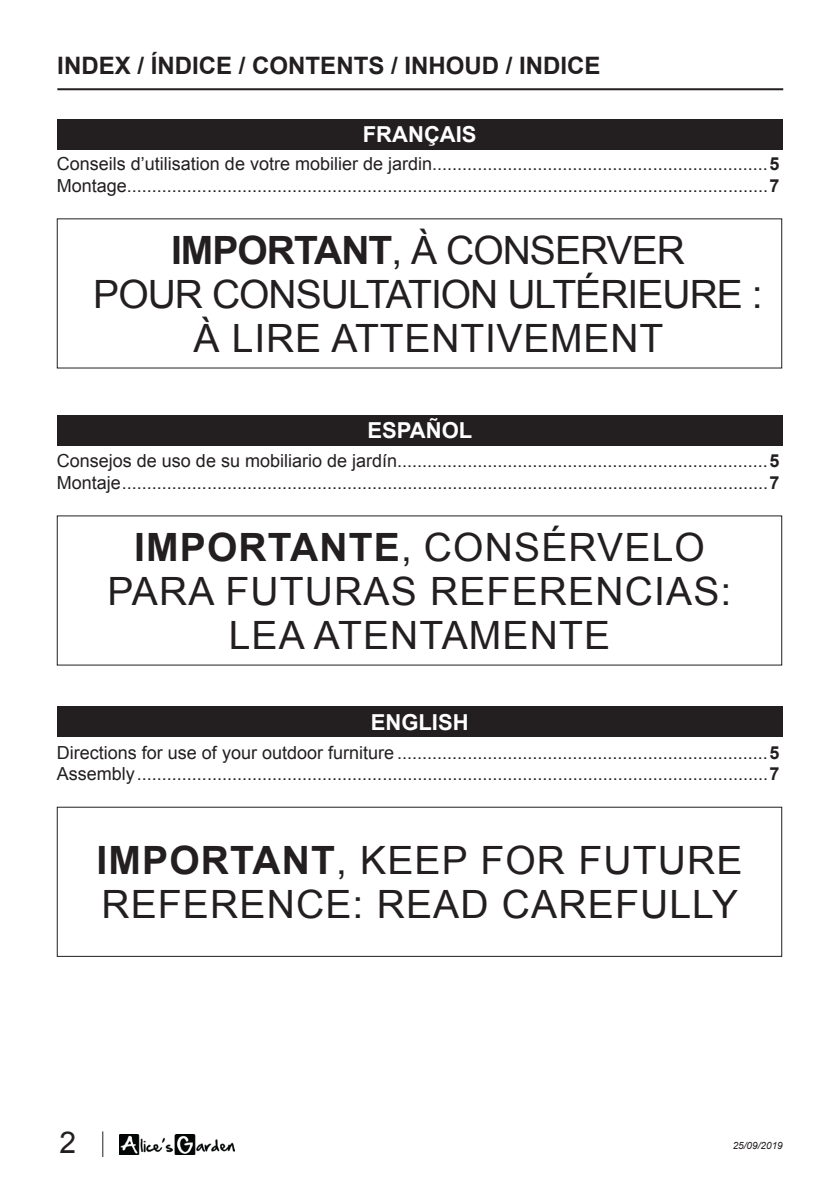
<style>
.page{position:relative;width:840px;height:1191px;background:#fff}
.page>*{position:absolute;margin:0;border:0;box-sizing:border-box;transform-origin:0 0}
.t1{font:39px/44px "Arial";letter-spacing:.03em;color:#231f20;text-align:center}
.t2{font:39px/44px "Arial";letter-spacing:-.025em;color:#231f20;text-align:center}
.t3{font:30px "Arial";color:#231f20}
.TITRE{font:700 24px "Arial";color:#231f20}
.t4{font:700 22px "Arial";color:#fff}
.TITRE-TDM-9PT{font:18px "Arial";color:#231f20}
.t5{font:italic 10px "Arial";color:#231f20}
.s1{font-weight:700}
</style>
<div class="page">
<svg style="left:102px;top:1131px;width:1px;height:26px"></svg>
<img style="left:119px;top:1134px;width:115px;height:20px">
<hr style="left:57px;top:88px;width:725px;height:2px;background:#231f20">
<div style="left:57px;top:119px;width:725px;height:31px;background:#231f20"></div>
<div style="left:57px;top:415px;width:725px;height:31px;background:#231f20"></div>
<div style="left:57px;top:706px;width:725px;height:31px;background:#231f20"></div>
<div style="left:57px;top:806px;width:724px;height:151px;border:1px solid #231f20"></div>
<p class="TITRE" style="left:57px;top:50px;width:544px">INDEX / ÍNDICE / CONTENTS / INHOUD / INDICE</p>
<p class="t4" style="left:362px;top:120px;width:115px">FRANÇAIS</p>
<p class="TITRE-TDM-9PT" style="left:57px;top:152px;width:723px">Conseils d’utilisation de votre mobilier de jardin...................................................................<span class="s1">5</span></p>
<p class="TITRE-TDM-9PT" style="left:57px;top:174px;width:723px">Montage................................................................................................................................<span class="s1">7</span></p>
<p class="t2" style="left:93px;top:228px;width:670px"><span class="s1">IMPORTANT</span>, À CONSERVER<br>POUR CONSULTATION ULTÉRIEURE :<br>À LIRE ATTENTIVEMENT</p>
<p class="t4" style="left:367px;top:416px;width:106px">ESPAÑOL</p>
<p class="TITRE-TDM-9PT" style="left:57px;top:449px;width:723px">Consejos de uso de su mobiliario de jardín..........................................................................<span class="s1">5</span></p>
<p class="TITRE-TDM-9PT" style="left:57px;top:471px;width:723px">Montaje.................................................................................................................................<span class="s1">7</span></p>
<p class="t1" style="left:107px;top:525px;width:625px"><span class="s1">IMPORTANTE</span>, CONSÉRVELO<br>PARA FUTURAS REFERENCIAS:</p>
<p class="t1" style="left:228px;top:613px;width:383px">LEA ATENTAMENTE</p>
<p class="t4" style="left:370px;top:707px;width:99px">ENGLISH</p>
<p class="TITRE-TDM-9PT" style="left:57px;top:740px;width:723px">Directions for use of your outdoor furniture ..........................................................................<span class="s1">5</span></p>
<p class="TITRE-TDM-9PT" style="left:57px;top:762px;width:723px">Assembly..............................................................................................................................<span class="s1">7</span></p>
<p class="t1" style="left:96px;top:838px;width:647px;text-align:left"><span class="s1">IMPORTANT</span>, KEEP FOR FUTURE<br>REFERENCE: READ CAREFULLY</p>
<h2 class="t3" style="left:60px;top:1123px;width:18px">2</h2>
<p class="t5" style="left:732px;top:1138px;width:52px">25/09/2019</p>
</div>
